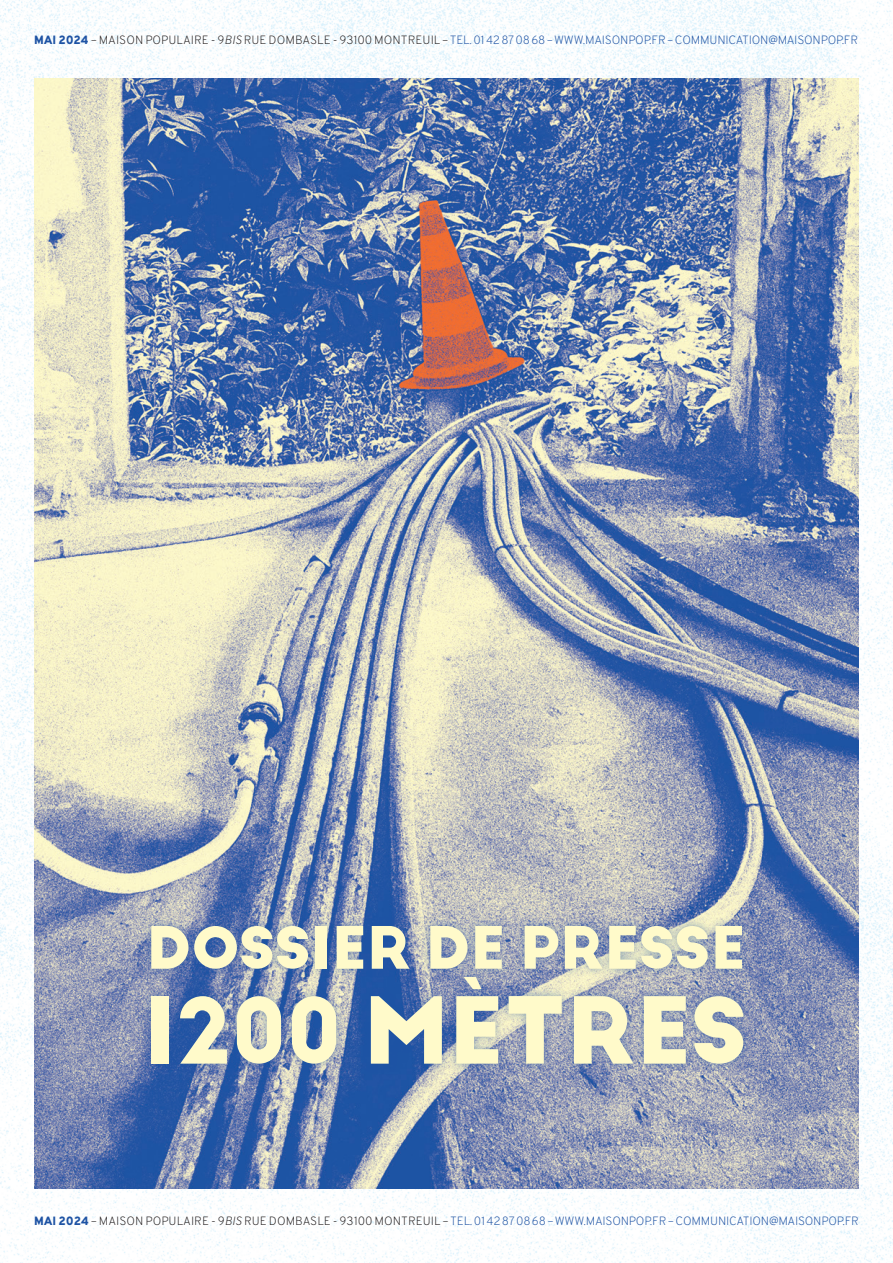
<style>
.page{position:relative;width:893px;height:1263px;background:#fff}
.page>*{position:absolute;margin:0;border:0;box-sizing:border-box;transform-origin:0 0}
.t1{font:700 90px "Big John PRO";color:#fffaca}
.t2{font:700 57px "Big John PRO";color:#fffaca}
.t3{font:200 12px "Overpass";letter-spacing:-.015em;color:#1e53a4}
.s1{font-weight:800}
.s2{color:#231f20}
.s3{font-style:italic;color:#231f20}
</style>
<div class="page">
<img style="left:0;top:0;width:893px;height:1263px">
<img style="left:34px;top:79px;width:824px;height:1109px">
<div style="left:142px;top:967px;width:611px;height:106px;background:#1e53a4;opacity:.5"></div>
<div style="left:142px;top:916px;width:610px;height:63px;background:#1e53a4;opacity:.5"></div>
<p class="t3" style="left:34px;top:32px;width:826px"><span class="s1">MAI 2024</span> <span class="s2">– MAISON POPULAIRE - 9</span><span class="s3">BIS</span> <span class="s2">RUE DOMBASLE - 93100 MONTREUIL –</span> TEL. 01 42 87 08 68 – WWW.MAISONPOP.FR – COMMUNICATION@MAISONPOP.FR</p>
<h2 class="t2" style="left:146px;top:913px;width:601px">DOSSIER DE PRESSE</h2>
<h1 class="t1" style="left:144px;top:976px;width:605px">1200 MÈTRES</h1>
<p class="t3" style="left:34px;top:1212px;width:826px"><span class="s1">MAI 2024</span> <span class="s2">– MAISON POPULAIRE - 9</span><span class="s3">BIS</span> <span class="s2">RUE DOMBASLE - 93100 MONTREUIL –</span> TEL. 01 42 87 08 68 – WWW.MAISONPOP.FR – COMMUNICATION@MAISONPOP.FR</p>
</div>
